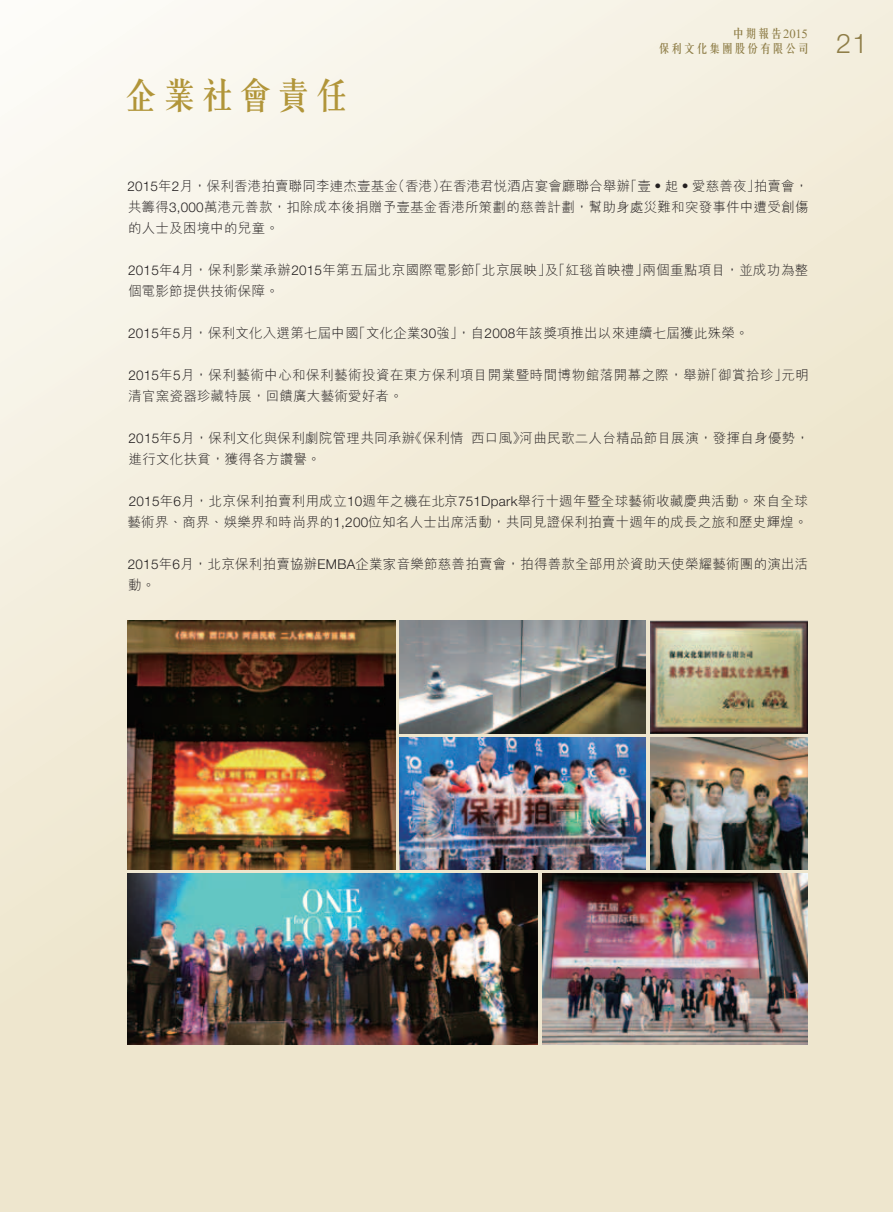
<style>
.page{position:relative;width:893px;height:1212px;background:#fff}
.page>*{position:absolute;margin:0;border:0;box-sizing:border-box;transform-origin:0 0}
.t1{font:500 36px "C Song 3 HK";letter-spacing:.055em;color:#b19539}
.t2{font:300 27px "Helvetica Neue LT Std";color:#8f7e48}
.t3{font:300 13.5px/21px "M Hei HK";letter-spacing:.02em;color:#231f20}
.t4{font:500 12px "C Song 3 HK";letter-spacing:.055em;color:#8f7e48}
.s1{font-family:"Aparajita";font-weight:400;font-size:15.75px}
.s2{font-family:"Helvetica Neue LT Std"}
</style>
<div class="page">
<div style="left:0;top:0;width:893px;height:1212px;background:linear-gradient(to bottom,#f7f3e7,#ece3c8)"></div>
<img style="left:128px;top:621px;width:267px;height:249px">
<img style="left:542px;top:874px;width:266px;height:170px">
<img style="left:128px;top:874px;width:410px;height:170px">
<img style="left:400px;top:621px;width:246px;height:112px">
<img style="left:650px;top:621px;width:158px;height:112px">
<img style="left:650px;top:738px;width:158px;height:132px">
<img style="left:400px;top:738px;width:246px;height:132px">
<p class="t4" style="left:732px;top:25px;width:77px">中期報告<span class="s1">2015</span></p>
<h1 class="t1" style="left:123px;top:67px;width:228px">企業社會責任</h1>
<p class="t4" style="left:658px;top:39px;width:153px">保利文化集團股份有限公司</p>
<p class="t3" style="left:128px;top:175px;width:682px;text-align:justify"><span class="s2">2015</span>年<span class="s2">2</span>月，保利香港拍賣聯同李連杰壹基金（香港）在香港君悅酒店宴會廳聯合舉辦「壹‧起‧愛慈善夜」拍賣會，共籌得<span class="s2">3,000</span>萬港元善款，扣除成本後捐贈予壹基金香港所策劃的慈善計劃，幫助身處災難和突發事件中遭受創傷的人士及困境中的兒童。</p>
<p class="t3" style="left:128px;top:259px;width:682px"><span class="s2">2015</span>年<span class="s2">4</span>月，保利影業承辦<span class="s2">2015</span>年第五屆北京國際電影節「北京展映」及「紅毯首映禮」兩個重點項目，並成功為整個電影節提供技術保障。</p>
<p class="t3" style="left:128px;top:322px;width:622px"><span class="s2">2015</span>年<span class="s2">5</span>月，保利文化入選第七屆中國「文化企業<span class="s2">30</span>強」，自<span class="s2">2008</span>年該獎項推出以來連續七屆獲此殊榮。</p>
<p class="t3" style="left:128px;top:364px;width:682px"><span class="s2">2015</span>年<span class="s2">5</span>月，保利藝術中心和保利藝術投資在東方保利項目開業暨時間博物館落開幕之際，舉辦「御賞拾珍」元明清官窯瓷器珍藏特展，回饋廣大藝術愛好者。</p>
<p class="t3" style="left:129px;top:427px;width:682px"><span class="s2">2015</span>年<span class="s2">5</span>月，保利文化與保利劇院管理共同承辦《保利情西口風》河曲民歌二人台精品節目展演，發揮自身優勢，進行文化扶貧，獲得各方讚譽。</p>
<p class="t3" style="left:128px;top:490px;width:682px"><span class="s2">2015</span>年<span class="s2">6</span>月，北京保利拍賣利用成立<span class="s2">10</span>週年之機在北京<span class="s2">751Dpark</span>舉行十週年暨全球藝術收藏慶典活動。來自全球藝術界、商界、娛樂界和時尚界的<span class="s2">1,200</span>位知名人士出席活動，共同見證保利拍賣十週年的成長之旅和歷史輝煌。</p>
<p class="t3" style="left:128px;top:553px;width:682px"><span class="s2">2015</span>年<span class="s2">6</span>月，北京保利拍賣協辦<span class="s2">EMBA</span>企業家音樂節慈善拍賣會，拍得善款全部用於資助天使榮耀藝術團的演出活動。</p>
<p class="t2" style="left:836px;top:27px;width:33px">21</p>
</div>
